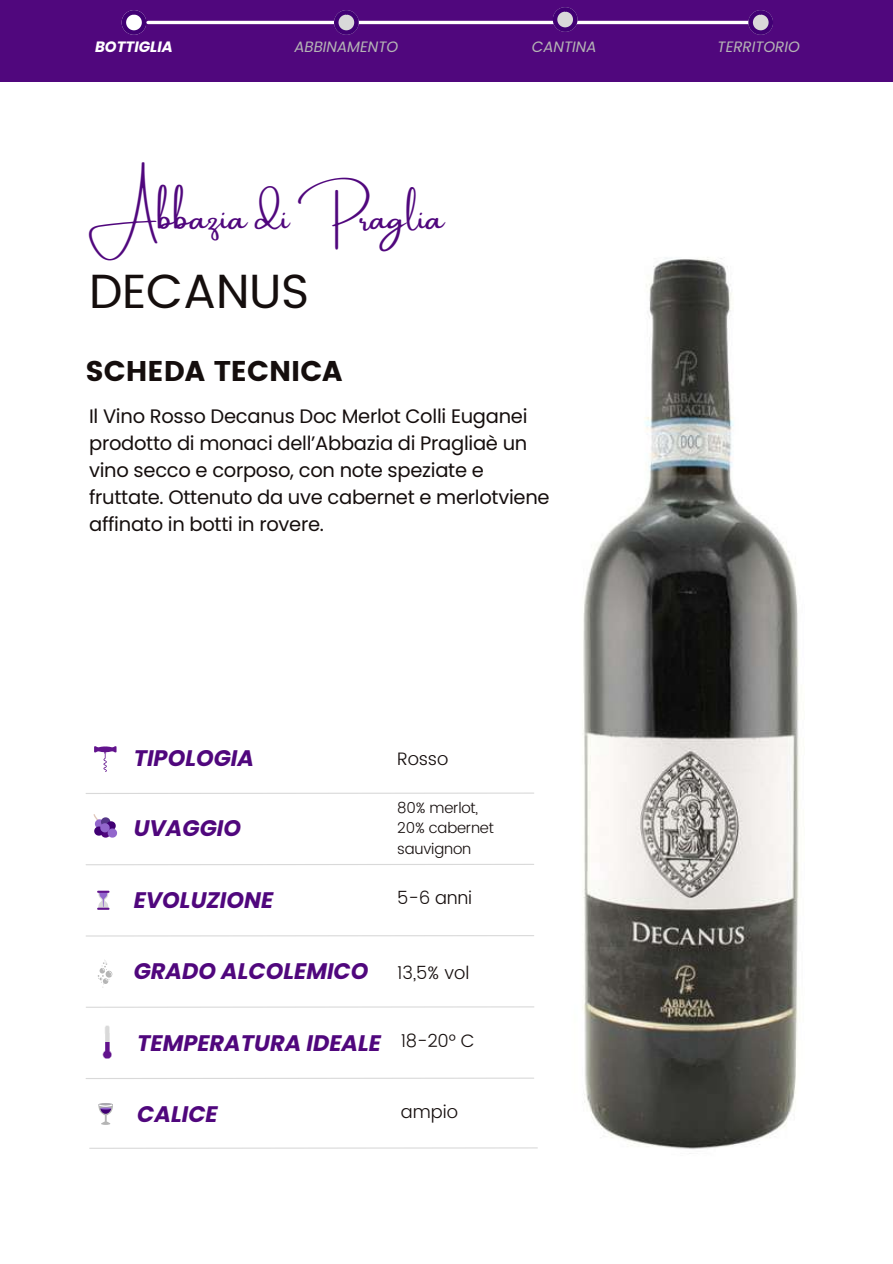
<style>
.page{position:relative;width:893px;height:1264px;background:#fff}
.page>*{position:absolute;margin:0;border:0;box-sizing:border-box;transform-origin:0 0}
.t1{font:48px "Poppins";letter-spacing:-.005em;color:#150e0d}
.t2{font:34.35px "Amsterdam One";color:#50077d}
.t3{font:28.5px "Poppins";color:#150e0d}
.t4{font:italic 700 22.5px "Poppins";color:#50077d}
.t5{font:19.5px/27px "Poppins";letter-spacing:-.015em;color:#150e0d}
.t6{font:300 18px "Poppins";letter-spacing:-.005em;color:#150e0d}
.t7{font:300 15px/20.2px "Poppins";letter-spacing:-.015em;color:#150e0d}
.t8{font:italic 15px "Poppins";color:#b5b5b5}
.t9{font:italic 700 15px "Poppins";color:#fff}
</style>
<div class="page">
<div style="left:0;top:0;width:892px;height:82px;background:#50077d"></div>
<svg style="left:122px;top:10px;width:24px;height:25px"></svg>
<hr style="left:148px;top:21px;width:610px;height:3px;background:#fff">
<svg style="left:334px;top:10px;width:25px;height:25px"></svg>
<svg style="left:748px;top:10px;width:25px;height:25px"></svg>
<svg style="left:552px;top:7px;width:25px;height:25px"></svg>
<svg style="left:97px;top:890px;width:12px;height:19px"></svg>
<svg style="left:93px;top:814px;width:24px;height:23px"></svg>
<svg style="left:98px;top:1103px;width:15px;height:21px"></svg>
<svg style="left:98px;top:960px;width:14px;height:25px"></svg>
<img style="left:378px;top:257px;width:421px;height:897px">
<hr style="left:86px;top:792px;width:447px;height:2px;background:#d9d9d9">
<hr style="left:86px;top:863px;width:447px;height:2px;background:#d9d9d9">
<hr style="left:86px;top:935px;width:447px;height:1px;background:#d9d9d9">
<hr style="left:86px;top:1077px;width:447px;height:2px;background:#d9d9d9">
<hr style="left:90px;top:1147px;width:447px;height:1px;background:#d9d9d9">
<hr style="left:86px;top:1006px;width:448px;height:1px;background:#d9d9d9">
<svg style="left:94px;top:746px;width:22px;height:26px"></svg>
<svg style="left:103px;top:1025px;width:9px;height:33px"></svg>
<p class="t9" style="left:95px;top:37px;width:79px">BOTTIGLIA</p>
<p class="t8" style="left:294px;top:37px;width:105px">ABBINAMENTO</p>
<p class="t8" style="left:532px;top:37px;width:66px">CANTINA</p>
<p class="t8" style="left:717px;top:37px;width:84px">TERRITORIO</p>
<h2 class="t2" style="left:89px;top:199px;width:357px">Abbazia di Praglia</h2>
<h1 class="t1" style="left:89px;top:263px;width:222px">DECANUS</h1>
<h3 class="t3" style="left:85px;top:355px;width:258px">SCHEDA TECNICA</h3>
<p class="t5" style="left:89px;top:402px;width:462px">Il Vino Rosso Decanus Doc Merlot Colli Euganei prodotto di monaci dell’Abbazia di Pragliaè un vino secco e corposo, con note speziate e fruttate. Ottenuto da uve cabernet e merlotviene affinato in botti in rovere.</p>
<p class="t4" style="left:134px;top:742px;width:122px">TIPOLOGIA</p>
<p class="t4" style="left:134px;top:812px;width:109px">UVAGGIO</p>
<p class="t4" style="left:134px;top:884px;width:141px">EVOLUZIONE</p>
<p class="t6" style="left:397px;top:748px;width:52px">Rosso</p>
<p class="t7" style="left:397px;top:797px;width:98px">80% merlot,<br>20% cabernet sauvignon</p>
<p class="t6" style="left:397px;top:887px;width:76px">5-6 anni</p>
<p class="t4" style="left:134px;top:955px;width:236px">GRADO ALCOLEMICO</p>
<p class="t6" style="left:397px;top:961px;width:74px">13,5% vol</p>
<p class="t4" style="left:137px;top:1026px;width:339px">TEMPERATURA IDEALE <sup>18-20°</sup> <sup>C</sup></p>
<p class="t4" style="left:137px;top:1098px;width:82px">CALICE</p>
<p class="t6" style="left:401px;top:1100px;width:59px">ampio</p>
</div>
